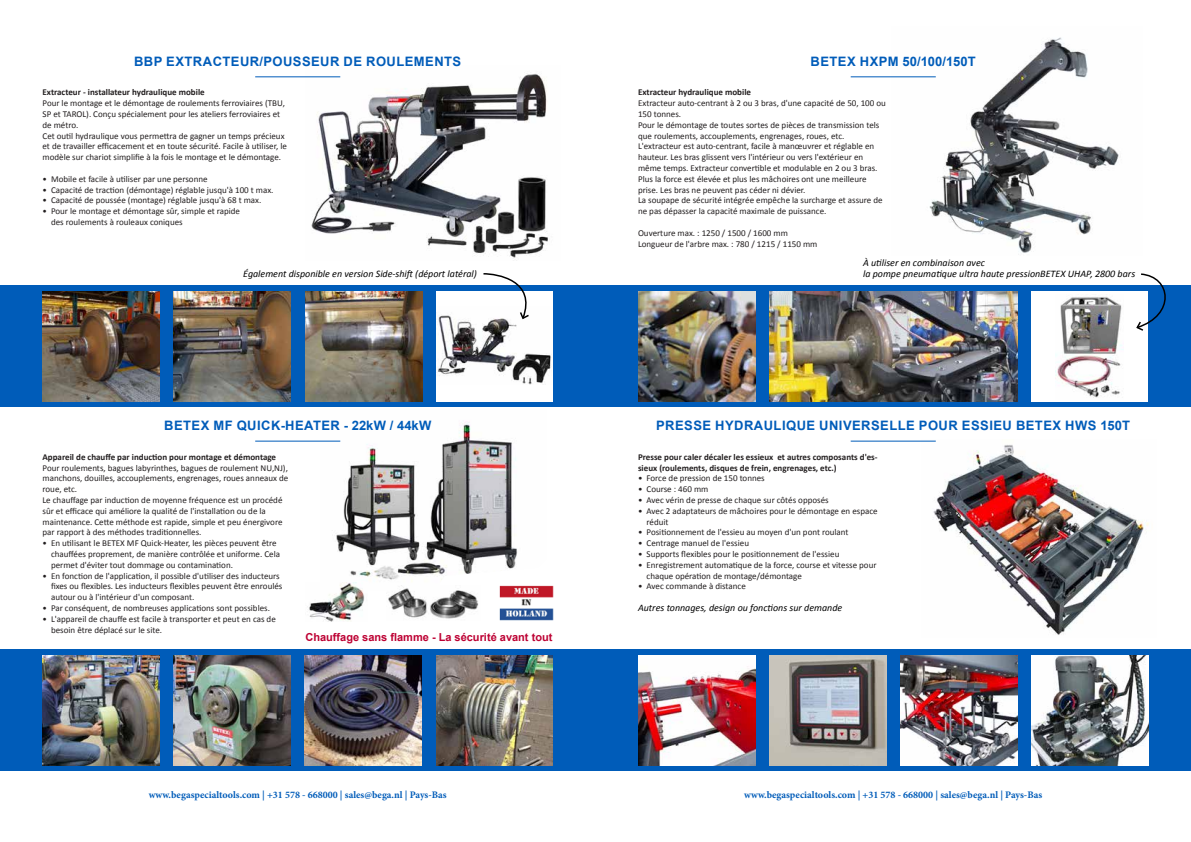
<style>
.page{position:relative;width:1191px;height:842px;background:#fff}
.page>*{position:absolute;margin:0;border:0;box-sizing:border-box;transform-origin:0 0}
.t1{font:700 13px "Arial";letter-spacing:.035em;color:#005cb9}
.t2{font:700 11px "Arial";color:#bd0033}
.t3{font:italic 10px "Calibri";color:#000}
.t4{font:700 10px "Minion Pro";color:#005cb9}
.t5{font:9px/10.8px "Calibri";color:#221e1f}
.t6{font:700 9px/10.8px "Calibri";color:#221e1f}
</style>
<div class="page">
<img style="left:320px;top:421px;width:197px;height:161px">
<img style="left:305px;top:74px;width:243px;height:184px">
<div style="left:0;top:650px;width:1191px;height:121px;background:#005cb9"></div>
<div style="left:0;top:285px;width:1191px;height:122px;background:#005cb9"></div>
<img style="left:174px;top:655px;width:117px;height:110px">
<img style="left:305px;top:655px;width:117px;height:110px">
<img style="left:437px;top:655px;width:116px;height:110px">
<img style="left:43px;top:655px;width:116px;height:110px">
<img style="left:388px;top:585px;width:91px;height:34px">
<img style="left:770px;top:291px;width:247px;height:110px">
<img style="left:43px;top:291px;width:116px;height:110px">
<img style="left:638px;top:291px;width:117px;height:110px">
<img style="left:892px;top:37px;width:227px;height:216px">
<hr style="left:255px;top:441px;width:85px;height:1px;background:#005cb9">
<hr style="left:255px;top:76px;width:85px;height:1px;background:#005cb9">
<hr style="left:850px;top:76px;width:85px;height:1px;background:#005cb9">
<img style="left:769px;top:655px;width:117px;height:110px">
<img style="left:900px;top:655px;width:117px;height:110px">
<img style="left:1031px;top:655px;width:117px;height:110px">
<img style="left:638px;top:655px;width:117px;height:110px">
<img style="left:921px;top:440px;width:228px;height:195px">
<hr style="left:850px;top:441px;width:85px;height:1px;background:#005cb9">
<div style="left:1031px;top:291px;width:117px;height:110px;background:#fff"></div>
<img style="left:1055px;top:296px;width:69px;height:102px">
<img style="left:305px;top:291px;width:117px;height:110px">
<img style="left:174px;top:291px;width:117px;height:110px">
<div style="left:436px;top:291px;width:117px;height:110px;background:#fff"></div>
<img style="left:438px;top:315px;width:113px;height:69px">
<img style="left:307px;top:582px;width:58px;height:39px">
<img style="left:499px;top:585px;width:54px;height:36px">
<svg style="left:482px;top:273px;width:55px;height:47px"></svg>
<svg style="left:1136px;top:273px;width:30px;height:58px"></svg>
<h1 class="t1" style="left:134px;top:52px;width:329px">BBP EXTRACTEUR/POUSSEUR DE ROULEMENTS</h1>
<h1 class="t1" style="left:810px;top:52px;width:167px">BETEX HXPM 50/100/150T</h1>
<p class="t6" style="left:43px;top:87px;width:164px">Extracteur - installateur hydraulique mobile</p>
<p class="t5" style="left:43px;top:98px;width:246px">Pour le montage et le démontage de roulements ferroviaires (TBU, SP et TAROL). Conçu spécialement pour les ateliers ferroviaires et de métro.<br>Cet outil hydraulique vous permettra de gagner un temps précieux et de travailler efficacement et en toute sécurité. Facile à utiliser, le modèle sur chariot simplifie à la fois le montage et le démontage.</p>
<p class="t5" style="left:43px;top:173px;width:167px">• Mobile et facile à utiliser par une personne</p>
<p class="t5" style="left:43px;top:184px;width:232px">• Capacité de traction (démontage) réglable jusqu'à 100 t max.</p>
<p class="t5" style="left:43px;top:195px;width:220px">• Capacité de poussée (montage) réglable jusqu'à 68 t max.</p>
<p class="t5" style="left:51px;top:206px;width:191px;text-indent:-9px">• Pour le montage et démontage sûr, simple et rapide des roulements à rouleaux coniques</p>
<p class="t6" style="left:638px;top:87px;width:115px">Extracteur hydraulique mobile</p>
<p class="t5" style="left:638px;top:98px;width:249px">Extracteur auto-centrant à 2 ou 3 bras, d'une capacité de 50, 100 ou 150 tonnes.<br>Pour le démontage de toutes sortes de pièces de transmission tels que roulements, accouplements, engrenages, roues, etc.<br>L'extracteur est auto-centrant, facile à manœuvrer et réglable en hauteur. Les bras glissent vers l'intérieur ou vers l'extérieur en même temps. Extracteur convertible et modulable en 2 ou 3 bras.<br>Plus la force est élevée et plus les mâchoires ont une meilleure prise. Les bras ne peuvent pas céder ni dévier.<br>La soupape de sécurité intégrée empêche la surcharge et assure de ne pas dépasser la capacité maximale de puissance.</p>
<p class="t5" style="left:638px;top:227px;width:181px">Ouverture max. : 1250 / 1500 / 1600 mm<br>Longueur de l'arbre max. : 780 / 1215 / 1150 mm</p>
<p class="t3" style="left:863px;top:256px;width:123px">À utiliser en combinaison avec</p>
<p class="t3" style="left:243px;top:267px;width:235px">Également disponible en version Side-shift (déport latéral)</p>
<p class="t3" style="left:863px;top:267px;width:274px">la pompe pneumatique ultra haute pressionBETEX UHAP, 2800 bars</p>
<h1 class="t1" style="left:164px;top:417px;width:269px">BETEX MF QUICK-HEATER - 22kW / 44kW</h1>
<p class="t6" style="left:43px;top:451px;width:235px">Appareil de chauffe par induction pour montage et démontage</p>
<p class="t5" style="left:43px;top:462px;width:247px">Pour roulements, bagues labyrinthes, bagues de roulement NU,NJ), manchons, douilles, accouplements, engrenages, roues anneaux de roue, etc.<br>Le chauffage par induction de moyenne fréquence est un procédé sûr et efficace qui améliore la qualité de l'installation ou de la maintenance. Cette méthode est rapide, simple et peu énergivore par rapport à des méthodes traditionnelles.</p>
<p class="t5" style="left:51px;top:538px;width:230px;text-indent:-9px">• En utilisant le BETEX MF Quick-Heater, les pièces peuvent être chauffées proprement, de manière contrôlée et uniforme. Cela permet d'éviter tout dommage ou contamination.</p>
<p class="t5" style="left:51px;top:570px;width:233px;text-indent:-9px">• En fonction de l'application, il possible d'utiliser des inducteurs fixes ou flexibles. Les inducteurs flexibles peuvent être enroulés autour ou à l'intérieur d'un composant.</p>
<p class="t5" style="left:43px;top:603px;width:229px">• Par conséquent, de nombreuses applications sont possibles.</p>
<p class="t5" style="left:51px;top:613px;width:226px;text-indent:-9px">• L'appareil de chauffe est facile à transporter et peut en cas de besoin être déplacé sur le site.</p>
<p class="t2" style="left:305px;top:629px;width:248px">Chauffage sans flamme - La sécurité avant tout</p>
<h1 class="t1" style="left:656px;top:417px;width:475px">PRESSE HYDRAULIQUE UNIVERSELLE POUR ESSIEU BETEX HWS 150T</h1>
<p class="t6" style="left:638px;top:451px;width:241px">Presse pour caler décaler les essieux et autres composants d'es&shy;sieux (roulements, disques de frein, engrenages, etc.)</p>
<p class="t5" style="left:638px;top:473px;width:128px">• Force de pression de 150 tonnes</p>
<p class="t5" style="left:638px;top:484px;width:72px">• Course : 460 mm</p>
<p class="t5" style="left:638px;top:495px;width:192px">• Avec vérin de presse de chaque sur côtés opposés</p>
<p class="t5" style="left:646px;top:505px;width:233px;text-indent:-9px">• Avec 2 adaptateurs de mâchoires pour le démontage en espace réduit</p>
<p class="t5" style="left:638px;top:527px;width:212px">• Positionnement de l'essieu au moyen d'un pont roulant</p>
<p class="t5" style="left:638px;top:538px;width:112px">• Centrage manuel de l'essieu</p>
<p class="t5" style="left:638px;top:549px;width:203px">• Supports flexibles pour le positionnement de l'essieu</p>
<p class="t5" style="left:646px;top:559px;width:231px;text-indent:-9px">• Enregistrement automatique de la force, course et vitesse pour chaque opération de montage/démontage</p>
<p class="t5" style="left:638px;top:581px;width:109px">• Avec commande à distance</p>
<p class="t3" style="left:638px;top:601px;width:206px">Autres tonnages, design ou fonctions sur demande</p>
<p class="t4" style="left:149px;top:788px;width:299px">www.begaspecialtools.com | +31 578 - 668000 | sales@bega.nl | Pays-Bas</p>
<p class="t4" style="left:744px;top:788px;width:299px">www.begaspecialtools.com | +31 578 - 668000 | sales@bega.nl | Pays-Bas</p>
</div>
